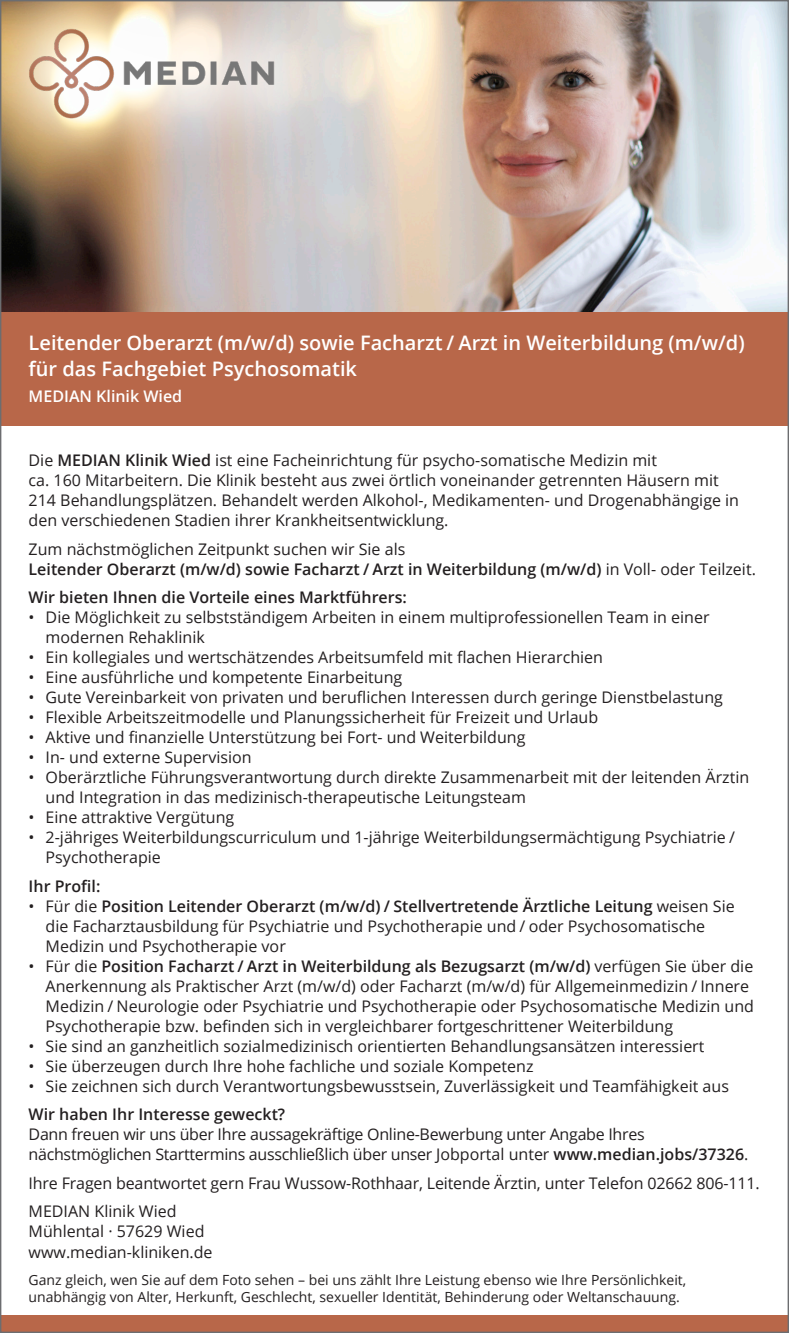
<style>
.page{position:relative;width:789px;height:1333px;background:#fff}
.page>*{position:absolute;margin:0;border:0;box-sizing:border-box;transform-origin:0 0}
.t1{font:600 20px/26px "Open Sans";color:#fff}
.t2{font:16px/20px "Open Sans";color:#231f20}
.t3{font:600 16px/20px "Open Sans";color:#231f20}
.t4{font:16px/20px "Open Sans";letter-spacing:-.02em;color:#231f20}
.t5{font:600 16px "Open Sans";color:#fff}
.t6{font:14px/16.8px "Open Sans";color:#231f20}
.s1{font-weight:600}
.s2{font-weight:400}
</style>
<div class="page">
<div style="left:0;top:1315px;width:788px;height:17px;background:#b86749"></div>
<img style="left:2px;top:2px;width:784px;height:310px">
<svg style="left:2px;top:2px;width:353px;height:196px;background:#ccbba8"></svg>
<img style="left:23px;top:27px;width:257px;height:93px">
<div style="left:0;top:312px;width:788px;height:113px;background:#b86749"></div>
<p class="t1" style="left:29px;top:329px;width:717px">Leitender Oberarzt (m/w/d) sowie Facharzt / Arzt in Weiterbildung (m/w/d) für das Fachgebiet Psychosomatik</p>
<p class="t5" style="left:29px;top:385px;width:155px">MEDIAN Klinik Wied</p>
<p class="t2" style="left:29px;top:450px;width:711px">Die <span class="s1">MEDIAN Klinik Wied</span> ist eine Facheinrichtung für psycho-somatische Medizin mit<br>ca. 160 Mitarbeitern. Die Klinik besteht aus zwei örtlich voneinander getrennten Häusern mit 214 Behandlungsplätzen. Behandelt werden Alkohol-, Medikamenten- und Drogenabhängige in den verschiedenen Stadien ihrer Krankheitsentwicklung.</p>
<p class="t3" style="left:29px;top:538px;width:728px"><span class="s2">Zum nächstmöglichen Zeitpunkt suchen wir Sie als<br></span>Leitender Oberarzt (m/w/d) sowie Facharzt / Arzt in Weiterbildung (m/w/d) <span class="s2">in Voll- oder Teilzeit.</span></p>
<p class="t3" style="left:29px;top:587px;width:379px">Wir bieten Ihnen die Vorteile eines Marktführers:</p>
<p class="t2" style="left:46px;top:607px;width:665px;text-indent:-17px">• Die Möglichkeit zu selbstständigem Arbeiten in einem multiprofessionellen Team in einer modernen Rehaklinik</p>
<p class="t2" style="left:29px;top:647px;width:575px">• Ein kollegiales und wertschätzendes Arbeitsumfeld mit flachen Hierarchien</p>
<p class="t2" style="left:29px;top:667px;width:375px">• Eine ausführliche und kompetente Einarbeitung</p>
<p class="t2" style="left:29px;top:687px;width:695px">• Gute Vereinbarkeit von privaten und beruflichen Interessen durch geringe Dienstbelastung</p>
<p class="t2" style="left:29px;top:707px;width:570px">• Flexible Arbeitszeitmodelle und Planungssicherheit für Freizeit und Urlaub</p>
<p class="t2" style="left:29px;top:727px;width:498px">• Aktive und finanzielle Unterstützung bei Fort- und Weiterbildung</p>
<p class="t2" style="left:29px;top:747px;width:224px">• In- und externe Supervision</p>
<p class="t2" style="left:46px;top:767px;width:704px;text-indent:-17px">• Oberärztliche Führungsverantwortung durch direkte Zusammenarbeit mit der leitenden Ärztin und Integration in das medizinisch-therapeutische Leitungsteam</p>
<p class="t2" style="left:29px;top:807px;width:207px">• Eine attraktive Vergütung</p>
<p class="t2" style="left:46px;top:827px;width:690px;text-indent:-17px">• 2-jähriges Weiterbildungscurriculum und 1-jährige Weiterbildungsermächtigung Psychiatrie /<br>Psychotherapie</p>
<p class="t3" style="left:29px;top:875px;width:73px">Ihr Profil:</p>
<p class="t2" style="left:46px;top:895px;width:690px;text-indent:-17px">• Für die <span class="s1">Position Leitender Oberarzt (m/w/d) / Stellvertretende Ärztliche Leitung</span> weisen Sie die Facharztausbildung für Psychiatrie und Psychotherapie und / oder Psychosomatische<br>Medizin und Psychotherapie vor</p>
<p class="t2" style="left:46px;top:955px;width:709px;text-indent:-17px">• Für die <span class="s1">Position Facharzt / Arzt in Weiterbildung als Bezugsarzt (m/w/d)</span> verfügen Sie über die Anerkennung als Praktischer Arzt (m/w/d) oder Facharzt (m/w/d) für Allgemeinmedizin / Innere Medizin / Neurologie oder Psychiatrie und Psychotherapie oder Psychosomatische Medizin und Psychotherapie bzw. befinden sich in vergleichbarer fortgeschrittener Weiterbildung</p>
<p class="t2" style="left:29px;top:1035px;width:677px">• Sie sind an ganzheitlich sozialmedizinisch orientierten Behandlungsansätzen interessiert</p>
<p class="t2" style="left:29px;top:1055px;width:506px">• Sie überzeugen durch Ihre hohe fachliche und soziale Kompetenz</p>
<p class="t2" style="left:29px;top:1075px;width:701px">• Sie zeichnen sich durch Verantwortungsbewusstsein, Zuverlässigkeit und Teamfähigkeit aus</p>
<p class="t3" style="left:29px;top:1104px;width:258px">Wir haben Ihr Interesse geweckt?</p>
<p class="t4" style="left:29px;top:1124px;width:720px">Dann freuen wir uns über Ihre aussagekräftige Online-Bewerbung unter Angabe Ihres nächstmöglichen Starttermins ausschließlich über unser Jobportal unter <span class="s1">www.median.jobs/37326</span>.</p>
<p class="t2" style="left:29px;top:1168px;width:732px;line-height:28.6px">Ihre Fragen beantwortet gern Frau Wussow-Rothhaar, Leitende Ärztin, unter Telefon 02662 806-111.<br>MEDIAN Klinik Wied</p>
<p class="t2" style="left:29px;top:1221px;width:185px">Mühlental · 57629 Wied www.median-kliniken.de</p>
<p class="t6" style="left:29px;top:1271px;width:658px">Ganz gleich, wen Sie auf dem Foto sehen – bei uns zählt Ihre Leistung ebenso wie Ihre Persönlichkeit, unabhängig von Alter, Herkunft, Geschlecht, sexueller Identität, Behinderung oder Weltanschauung.</p>
</div>
